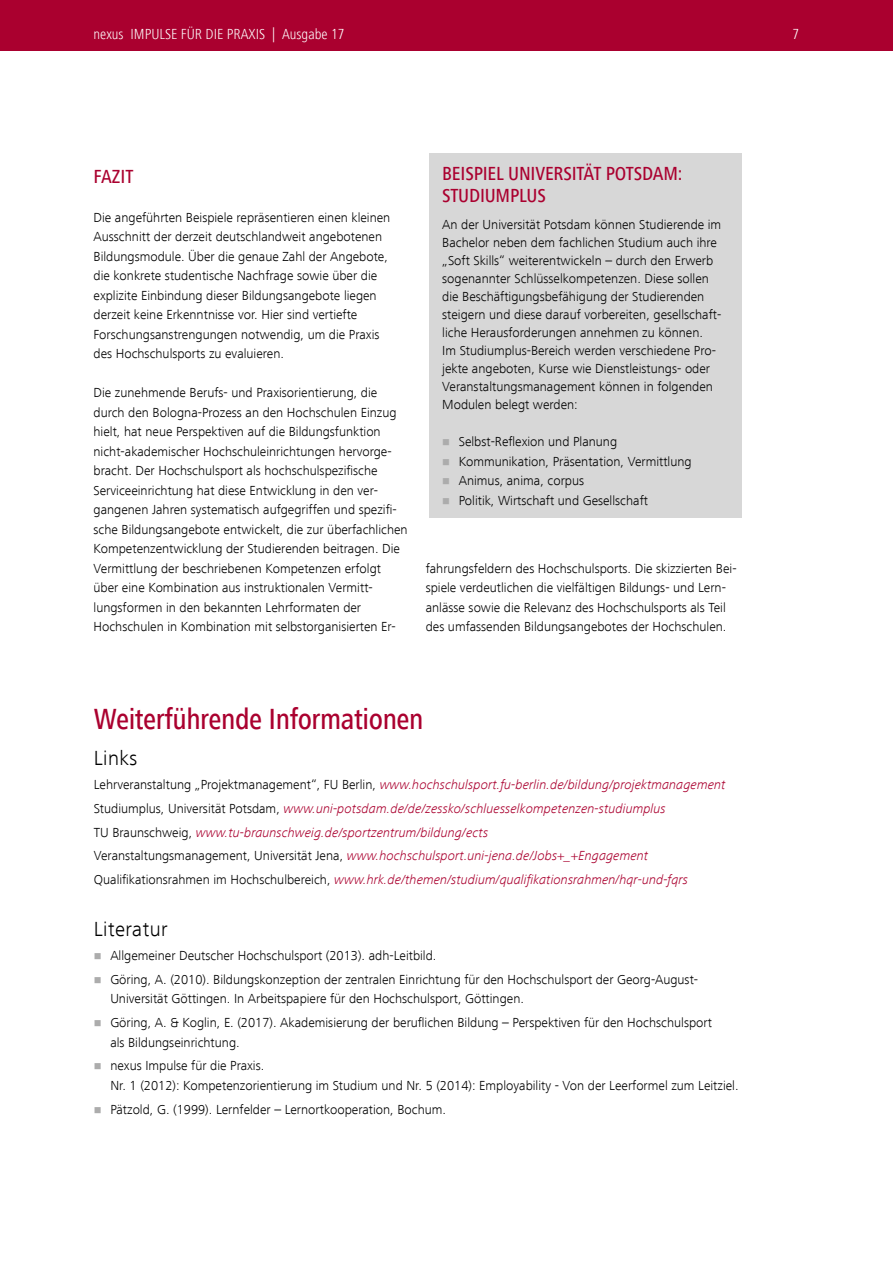
<style>
.page{position:relative;width:893px;height:1263px;background:#fff}
.page>*{position:absolute;margin:0;border:0;box-sizing:border-box;transform-origin:0 0}
.Head_2{font:500 condensed 30px "Frutiger Next LT";letter-spacing:-.015em;color:#aa002f}
.Subline_Titel{font:300 21px "Frutiger Next LT";letter-spacing:.02em;color:#000}
.Head_Kasten{font:500 condensed 19.5px/22.5px "Frutiger Next LT";letter-spacing:-.01em;color:#aa002f}
.Copy{font:500 condensed 19.5px "Frutiger Next LT";color:#aa002f}
.t1{font:300 condensed 18.75px "Frutiger Next LT";color:#fff}
.t2{font:300 condensed 15px "Frutiger Next LT";color:#fff}
.Copy-2{font:300 13.5px/19.5px "Frutiger Next LT";color:#000}
.Informationen_Copy{font:italic 300 13.5px "Frutiger Next LT";color:#aa002f}
.Copy_Kasten{font:300 13.5px/18px "Frutiger Next LT";color:#000}
.s1{font-style:normal;color:#000}
</style>
<div class="page">
<div style="left:0;top:0;width:893px;height:51px;background:#aa002f"></div>
<div style="left:429px;top:153px;width:313px;height:365px;background:#d7d7d7"></div>
<h3 class="t1" style="left:95px;top:20px;width:83px">Kapitelname</h3>
<p class="t2" style="left:131px;top:26px;width:216px">IMPULSE FÜR DIE PRAXIS | Ausgabe 17</p>
<h3 class="t1" style="left:791px;top:20px;width:10px">7<sub>7</sub></h3>
<p class="t2" style="left:94px;top:26px;width:32px">nexus</p>
<p class="Copy" style="left:94px;top:165px;width:41px">FAZIT</p>
<p class="Copy-2" style="left:94px;top:207px;width:298px">Die angeführten Beispiele repräsentieren einen kleinen Ausschnitt der derzeit deutschlandweit angebotenen Bildungsmodule. Über die genaue Zahl der Angebote, die konkrete studentische Nachfrage sowie über die explizite Einbindung dieser Bildungsangebote liegen derzeit keine Erkenntnisse vor. Hier sind vertiefte Forschungsanstrengungen notwendig, um die Praxis des Hochschulsports zu evaluieren.</p>
<p class="Copy-2" style="left:94px;top:383px;width:316px">Die zunehmende Berufs- und Praxisorientierung, die durch den Bologna-Prozess an den Hochschulen Einzug hielt, hat neue Perspektiven auf die Bildungsfunktion nicht-akademischer Hochschuleinrichtungen hervorge&shy;bracht. Der Hochschulsport als hochschulspezifische Serviceeinrichtung hat diese Entwicklung in den ver&shy;gangenen Jahren systematisch aufgegriffen und spezifi&shy;sche Bildungsangebote entwickelt, die zur überfachlichen Kompetenzentwicklung der Studierenden beitragen. Die Vermittlung der beschriebenen Kompetenzen erfolgt über eine Kombination aus instruktionalen Vermitt&shy;lungsformen in den bekannten Lehrformaten der Hochschulen in Kombination mit selbstorganisierten Er-</p>
<p class="Head_Kasten" style="left:442px;top:162px;width:242px">BEISPIEL UNIVERSITÄT POTSDAM:<br>STUDIUMPLUS</p>
<p class="Copy_Kasten" style="left:442px;top:215px;width:281px">An der Universität Potsdam können Studierende im Bachelor neben dem fachlichen Studium auch ihre „Soft Skills“ weiterentwickeln – durch den Erwerb sogenannter Schlüsselkompetenzen. Diese sollen die Beschäftigungsbefähigung der Studierenden steigern und diese darauf vorbereiten, gesellschaft&shy;liche Herausforderungen annehmen zu können.<br>Im Studiumplus-Bereich werden verschiedene Pro&shy;jekte angeboten, Kurse wie Dienstleistungs- oder Veranstaltungsmanagement können in folgenden Modulen belegt werden:</p>
<p class="Copy-2" style="left:459px;top:432px;width:160px">Selbst-Reflexion und Planung</p>
<p class="Copy-2" style="left:459px;top:452px;width:234px">Kommunikation, Präsentation, Vermittlung</p>
<p class="Copy-2" style="left:459px;top:471px;width:127px">Animus, anima, corpus</p>
<p class="Copy-2" style="left:459px;top:491px;width:191px">Politik, Wirtschaft und Gesellschaft</p>
<p class="Copy-2" style="left:426px;top:558px;width:312px">fahrungsfeldern des Hochschulsports. Die skizzierten Bei&shy;spiele verdeutlichen die vielfältigen Bildungs- und Lern-- anlässe sowie die Relevanz des Hochschulsports als Teil des umfassenden Bildungsangebotes der Hochschulen.</p>
<p class="Head_2" style="left:94px;top:702px;width:331px">Weiterführende Informationen</p>
<p class="Subline_Titel" style="left:94px;top:747px;width:45px">Links</p>
<p class="Informationen_Copy" style="left:94px;top:777px;width:633px"><span class="s1">Lehrveranstaltung „Projektmanagement“, FU Berlin,</span> www.hochschulsport.fu-berlin.de/bildung/projektmanagement</p>
<p class="Informationen_Copy" style="left:94px;top:801px;width:573px"><span class="s1">Studiumplus, Universität Potsdam,</span> www.uni-potsdam.de/de/zessko/schluesselkompetenzen-studiumplus</p>
<p class="Informationen_Copy" style="left:94px;top:825px;width:396px"><span class="s1">TU Braunschweig,</span> www.tu-braunschweig.de/sportzentrum/bildung/ects</p>
<p class="Informationen_Copy" style="left:94px;top:848px;width:556px"><span class="s1">Veranstaltungsmanagement, Universität Jena,</span> www.hochschulsport.uni-jena.de/Jobs+_+Engagement</p>
<p class="Informationen_Copy" style="left:94px;top:872px;width:596px"><span class="s1">Qualifikationsrahmen im Hochschulbereich,</span> www.hrk.de/themen/studium/qualifikationsrahmen/hqr-und-fqrs</p>
<p class="Subline_Titel" style="left:94px;top:918px;width:75px">Literatur</p>
<p class="Copy-2" style="left:110px;top:946px;width:328px">Allgemeiner Deutscher Hochschulsport (2013). adh-Leitbild.</p>
<p class="Copy-2" style="left:110px;top:970px;width:589px">Göring, A. (2010). Bildungskonzeption der zentralen Einrichtung für den Hochschulsport der Georg-August-<br>Universität Göttingen. In Arbeitspapiere für den Hochschulsport, Göttingen.</p>
<p class="Copy-2" style="left:110px;top:1013px;width:603px">Göring, A. &amp; Koglin, E. (2017). Akademisierung der beruflichen Bildung – Perspektiven für den Hochschulsport als Bildungseinrichtung.</p>
<p class="Copy-2" style="left:110px;top:1056px;width:630px">nexus Impulse für die Praxis.<br>Nr. 1 (2012): Kompetenzorientierung im Studium und Nr. 5 (2014): Employability - Von der Leerformel zum Leitziel.</p>
<p class="Copy-2" style="left:110px;top:1099px;width:337px">Pätzold, G. (1999). Lernfelder – Lernortkooperation, Bochum.</p>
</div>
